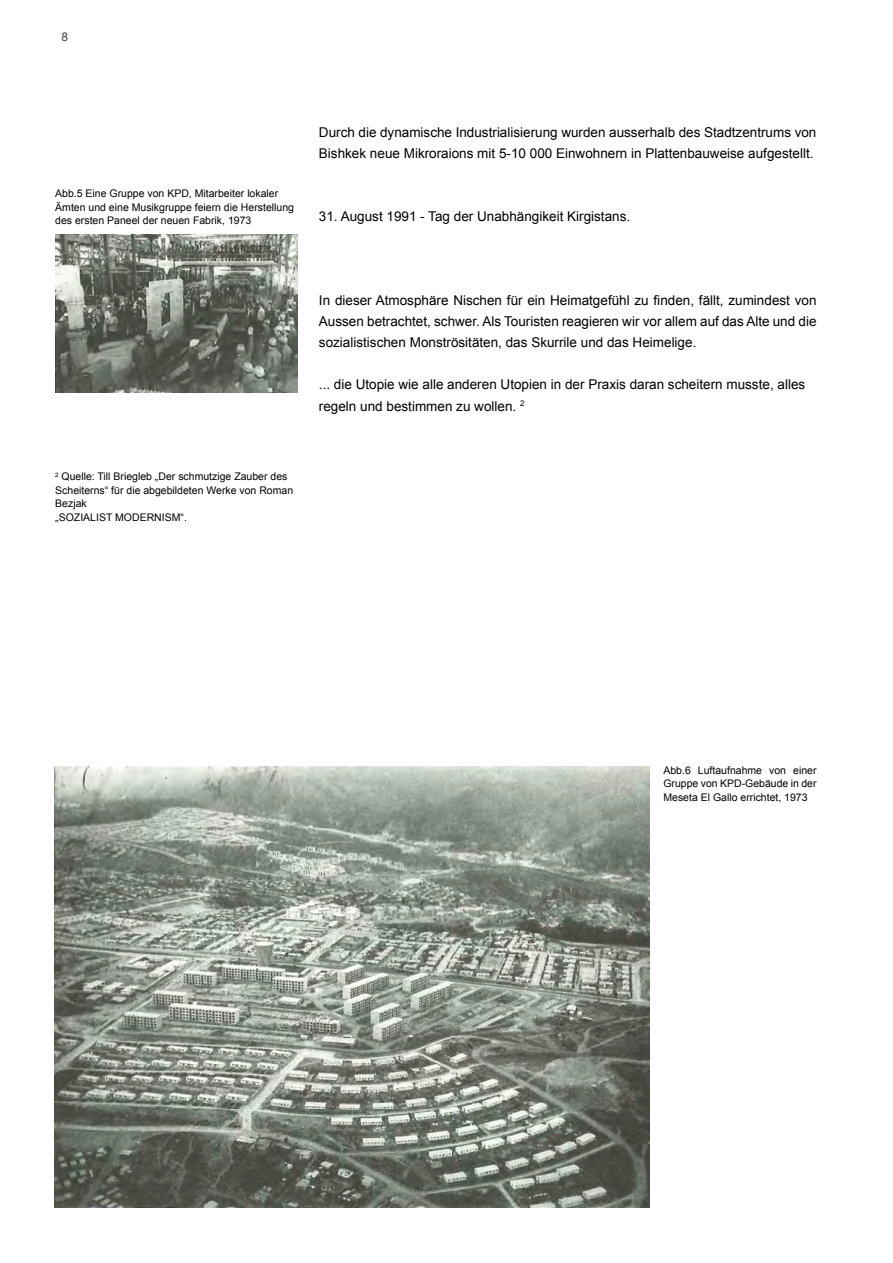
<style>
.page{position:relative;width:893px;height:1263px;background:#fff}
.page>*{position:absolute;margin:0;border:0;box-sizing:border-box;transform-origin:0 0}
.t1{font:13.5px/21px "Arial";color:#000}
.t2{font:12px "Arial";color:#49403f}
.t3{font:10.5px/13.5px "Arial";color:#000}
</style>
<div class="page">
<img style="left:55px;top:234px;width:243px;height:158px">
<img style="left:54px;top:766px;width:595px;height:442px">
<p class="t2" style="left:61px;top:30px;width:8px">8</p>
<p class="t3" style="left:55px;top:187px;width:240px">Abb.5 Eine Gruppe von KPD, Mitarbeiter lokaler<br>Ämten und eine Musikgruppe feiern die Herstellung des ersten Paneel der neuen Fabrik, 1973</p>
<p class="t1" style="left:319px;top:122px;width:499px">Durch die dynamische Industrialisierung wurden ausserhalb des Stadtzentrums von<br>Bishkek neue Mikroraions mit 5-10 000 Einwohnern in Plattenbauweise aufgestellt.</p>
<p class="t1" style="left:319px;top:206px;width:313px">31. August 1991 - Tag der Unabhängikeit Kirgistans.</p>
<p class="t3" style="left:55px;top:470px;width:239px"><sup>2</sup> Quelle: Till Briegleb „Der schmutzige Zauber des Scheiterns“ für die abgebildeten Werke von Roman Bezjak<br>„SOZIALIST MODERNISM“.</p>
<p class="t1" style="left:319px;top:290px;width:499px;text-align:justify">In dieser Atmosphäre Nischen für ein Heimatgefühl zu finden, fällt, zumindest von Aussen betrachtet, schwer. Als Touristen reagieren wir vor allem auf das Alte und die sozialistischen Monströsitäten, das Skurrile und das Heimelige.</p>
<p class="t1" style="left:319px;top:374px;width:488px">... die Utopie wie alle anderen Utopien in der Praxis daran scheitern musste, alles regeln und bestimmen zu wollen. <sup>2</sup></p>
<p class="t3" style="left:663px;top:763px;width:155px;text-align:justify">Abb.6 Luftaufnahme von einer Gruppe von KPD-Gebäude in der Meseta El Gallo errichtet, 1973</p>
</div>
